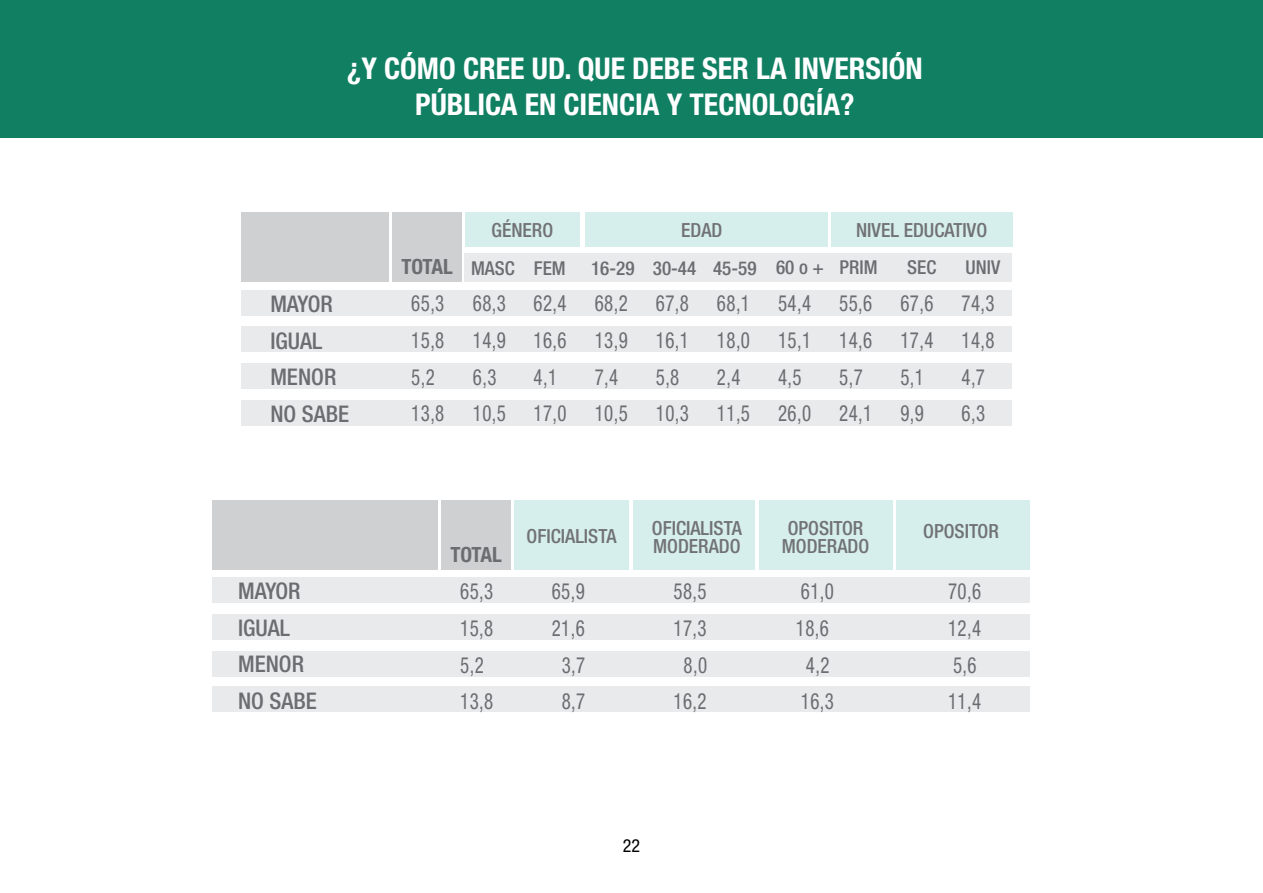
<style>
.page{position:relative;width:1263px;height:893px;background:#fff}
.page>*{position:absolute;margin:0;border:0;box-sizing:border-box;transform-origin:0 0}
.t1{font:700 condensed 30px/36px "Helvetica Neue LT Pro";color:#fff;text-align:center}
.t2{font:500 condensed 22.95px/36.6px "Helvetica Neue LT Pro";color:#6c6d70}
.t3{font:condensed 22.35px "Helvetica Neue LT Pro";letter-spacing:.025em;color:#6c6d70;scale:.85 1}
.t4{font:700 condensed 21px "Helvetica Neue LT Pro";letter-spacing:-.01em;color:#6c6d70}
.t5{font:500 condensed 19.5px/18.1px "Helvetica Neue LT Pro";color:#717275}
.t6{font:500 condensed 19.2px "Helvetica Neue LT Pro";color:#6c6d70}
.t7{font:condensed 18px "Helvetica Neue LT Pro";color:#000}
</style>
<div class="page">
<div style="left:0;top:0;width:1263px;height:137px;background:#117f62"></div>
<div style="left:241px;top:212px;width:147px;height:70px;background:#cfd0d2"></div>
<div style="left:241px;top:290px;width:771px;height:25px;background:#e9eaeb"></div>
<div style="left:241px;top:326px;width:771px;height:26px;background:#e9eaeb"></div>
<div style="left:241px;top:363px;width:771px;height:26px;background:#e9eaeb"></div>
<div style="left:241px;top:400px;width:771px;height:26px;background:#e9eaeb"></div>
<div style="left:392px;top:212px;width:70px;height:70px;background:#cfd0d2"></div>
<div style="left:465px;top:212px;width:115px;height:35px;background:#d6eeec"></div>
<div style="left:585px;top:212px;width:242px;height:35px;background:#d6eeec"></div>
<div style="left:831px;top:212px;width:181px;height:35px;background:#d6eeec"></div>
<div style="left:464px;top:253px;width:548px;height:29px;background:#e9eaeb"></div>
<div style="left:212px;top:500px;width:225px;height:69px;background:#cfd0d2"></div>
<div style="left:212px;top:577px;width:817px;height:26px;background:#e9eaeb"></div>
<div style="left:212px;top:614px;width:817px;height:26px;background:#e9eaeb"></div>
<div style="left:212px;top:651px;width:817px;height:25px;background:#e9eaeb"></div>
<div style="left:212px;top:686px;width:817px;height:26px;background:#e9eaeb"></div>
<div style="left:441px;top:500px;width:70px;height:69px;background:#cfd0d2"></div>
<div style="left:514px;top:500px;width:115px;height:69px;background:#d6eeec"></div>
<div style="left:634px;top:500px;width:121px;height:69px;background:#d6eeec"></div>
<div style="left:759px;top:500px;width:133px;height:69px;background:#d6eeec"></div>
<div style="left:896px;top:500px;width:133px;height:69px;background:#d6eeec"></div>
<h1 class="t1" style="left:347px;top:50px;width:577px">¿Y CÓMO CREE UD. QUE DEBE SER LA INVERSIÓN<br>PÚBLICA EN CIENCIA Y TECNOLOGÍA?</h1>
<p class="t4" style="left:401px;top:254px;width:53px">TOTAL</p>
<p class="t5" style="left:491px;top:221px;width:63px">GÉNERO</p>
<p class="t5" style="left:681px;top:221px;width:43px">EDAD</p>
<p class="t5" style="left:856px;top:221px;width:133px">NIVEL EDUCATIVO</p>
<p class="t6" style="left:471px;top:256px;width:96px">MASC FEM</p>
<p class="t6" style="left:591px;top:256px;width:288px">16-29 30-44 45-59 60 o + PRIM</p>
<p class="t6" style="left:907px;top:256px;width:31px">SEC</p>
<p class="t6" style="left:965px;top:256px;width:36px">UNIV</p>
<p class="t2" style="left:270px;top:286px;width:80px">MAYOR<br>IGUAL<br>MENOR<br>NO SABE</p>
<p class="t3" style="left:411px;top:291px;width:40px">65,3</p>
<p class="t3" style="left:473px;top:291px;width:112px">68,3 62,4</p>
<p class="t3" style="left:595px;top:291px;width:40px">68,2</p>
<p class="t3" style="left:656px;top:291px;width:40px">67,8</p>
<p class="t3" style="left:717px;top:291px;width:40px">68,1</p>
<p class="t3" style="left:778px;top:291px;width:40px">54,4</p>
<p class="t3" style="left:839px;top:291px;width:40px">55,6</p>
<p class="t3" style="left:900px;top:291px;width:40px">67,6</p>
<p class="t3" style="left:961px;top:291px;width:40px">74,3</p>
<p class="t3" style="left:411px;top:327px;width:40px">15,8</p>
<p class="t3" style="left:473px;top:327px;width:112px">14,9 16,6</p>
<p class="t3" style="left:595px;top:327px;width:40px">13,9</p>
<p class="t3" style="left:656px;top:327px;width:40px">16,1</p>
<p class="t3" style="left:717px;top:327px;width:40px">18,0</p>
<p class="t3" style="left:778px;top:327px;width:40px">15,1</p>
<p class="t3" style="left:839px;top:327px;width:40px">14,6</p>
<p class="t3" style="left:900px;top:327px;width:40px">17,4</p>
<p class="t3" style="left:961px;top:327px;width:40px">14,8</p>
<p class="t3" style="left:411px;top:364px;width:29px">5,2</p>
<p class="t3" style="left:473px;top:364px;width:29px">6,3</p>
<p class="t3" style="left:533px;top:364px;width:29px">4,1</p>
<p class="t3" style="left:595px;top:364px;width:29px">7,4</p>
<p class="t3" style="left:656px;top:364px;width:29px">5,8</p>
<p class="t3" style="left:717px;top:364px;width:29px">2,4</p>
<p class="t3" style="left:778px;top:364px;width:29px">4,5</p>
<p class="t3" style="left:839px;top:364px;width:29px">5,7</p>
<p class="t3" style="left:900px;top:364px;width:29px">5,1</p>
<p class="t3" style="left:961px;top:364px;width:29px">4,7</p>
<p class="t3" style="left:411px;top:400px;width:40px">13,8</p>
<p class="t3" style="left:473px;top:400px;width:112px">10,5 17,0</p>
<p class="t3" style="left:595px;top:400px;width:40px">10,5</p>
<p class="t3" style="left:656px;top:400px;width:40px">10,3</p>
<p class="t3" style="left:717px;top:400px;width:40px">11,5</p>
<p class="t3" style="left:778px;top:400px;width:40px">26,0</p>
<p class="t3" style="left:839px;top:400px;width:40px">24,1</p>
<p class="t3" style="left:900px;top:400px;width:29px">9,9</p>
<p class="t3" style="left:961px;top:400px;width:29px">6,3</p>
<p class="t2" style="left:238px;top:573px;width:80px">MAYOR<br>IGUAL<br>MENOR<br>NO SABE</p>
<p class="t4" style="left:450px;top:542px;width:53px">TOTAL</p>
<p class="t5" style="left:526px;top:527px;width:91px">OFICIALISTA</p>
<p class="t5" style="left:652px;top:518px;width:91px">OFICIALISTA<br>MODERADO</p>
<p class="t5" style="left:782px;top:518px;width:89px;text-align:center">OPOSITOR<br>MODERADO</p>
<p class="t5" style="left:923px;top:522px;width:77px">OPOSITOR</p>
<p class="t3" style="left:460px;top:578px;width:40px">65,3</p>
<p class="t3" style="left:552px;top:578px;width:40px">65,9</p>
<p class="t3" style="left:673px;top:578px;width:40px">58,5</p>
<p class="t3" style="left:801px;top:578px;width:40px">61,0</p>
<p class="t3" style="left:948px;top:578px;width:40px">70,6</p>
<p class="t3" style="left:460px;top:615px;width:40px">15,8</p>
<p class="t3" style="left:552px;top:615px;width:40px">21,6</p>
<p class="t3" style="left:673px;top:615px;width:40px">17,3</p>
<p class="t3" style="left:796px;top:615px;width:40px">18,6</p>
<p class="t3" style="left:948px;top:615px;width:40px">12,4</p>
<p class="t3" style="left:460px;top:652px;width:29px">5,2</p>
<p class="t3" style="left:562px;top:652px;width:29px">3,7</p>
<p class="t3" style="left:683px;top:652px;width:29px">8,0</p>
<p class="t3" style="left:806px;top:652px;width:29px">4,2</p>
<p class="t3" style="left:953px;top:652px;width:29px">5,6</p>
<p class="t3" style="left:460px;top:688px;width:40px">13,8</p>
<p class="t3" style="left:562px;top:688px;width:29px">8,7</p>
<p class="t3" style="left:673px;top:688px;width:40px">16,2</p>
<p class="t3" style="left:801px;top:688px;width:40px">16,3</p>
<p class="t3" style="left:948px;top:688px;width:40px">11,4</p>
<p class="t7" style="left:623px;top:835px;width:19px">22</p>
</div>
